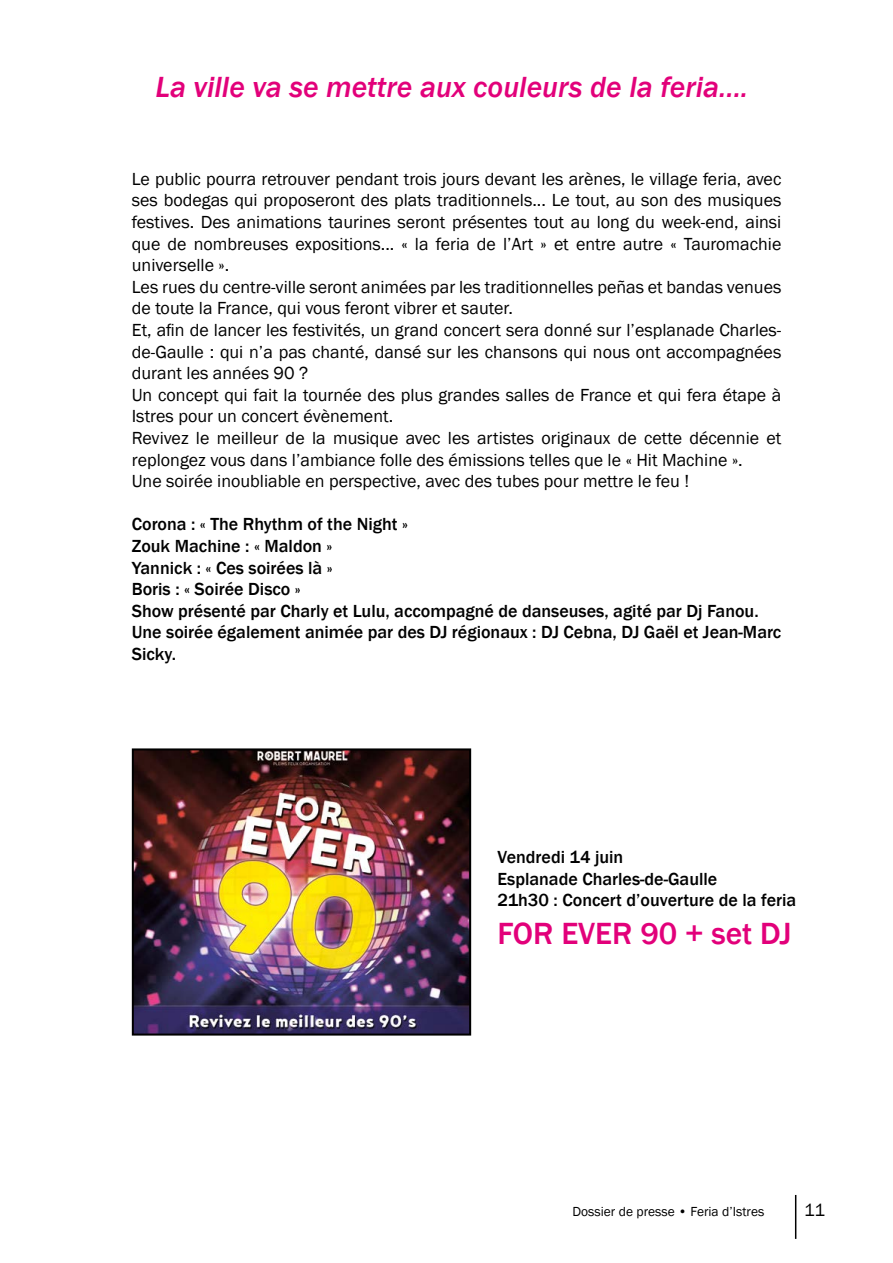
<style>
.page{position:relative;width:893px;height:1263px;background:#fff}
.page>*{position:absolute;margin:0;border:0;box-sizing:border-box;transform-origin:0 0}
.t1{font:500 31.5px "Franklin Gothic";color:#e2007a}
.t2{font:italic 500 30px "Franklin Gothic";color:#e2007a}
.t3{font:18px/21.6px "Franklin Gothic";color:#000}
.t4{font:500 18px/21.6px "Franklin Gothic";color:#000}
.t5{font:13.5px "Franklin Gothic";color:#000}
</style>
<div class="page">
<hr style="left:795px;top:1195px;width:1px;height:44px;background:#000">
<img style="left:135px;top:751px;width:333px;height:281px">
<div style="left:132px;top:748px;width:339px;height:287px;border:2px solid #000"></div>
<h2 class="t2" style="left:155px;top:69px;width:594px">La ville va se mettre aux couleurs de la feria....</h2>
<p class="t3" style="left:132px;top:168px;width:651px">Le public pourra retrouver pendant trois jours devant les arènes, le village feria, avec ses bodegas qui proposeront des plats traditionnels... Le tout, au son des musiques festives. Des animations taurines seront présentes tout au long du week-end, ainsi que de nombreuses expositions... « la feria de l’Art » et entre autre « Tauromachie universelle ».<br>Les rues du centre-ville seront animées par les traditionnelles peñas et bandas venues de toute la France, qui vous feront vibrer et sauter.<br>Et, afin de lancer les festivités, un grand concert sera donné sur l’esplanade Charles&shy;de-Gaulle : qui n’a pas chanté, dansé sur les chansons qui nous ont accompagnées durant les années 90 ?<br>Un concept qui fait la tournée des plus grandes salles de France et qui fera étape à Istres pour un concert évènement.<br>Revivez le meilleur de la musique avec les artistes originaux de cette décennie et replongez vous dans l’ambiance folle des émissions telles que le « Hit Machine ».<br>Une soirée inoubliable en perspective, avec des tubes pour mettre le feu !</p>
<p class="t4" style="left:132px;top:514px;width:651px">Corona : « The Rhythm of the Night »<br>Zouk Machine : « Maldon »<br>Yannick : « Ces soirées là »<br>Boris : « Soirée Disco »<br>Show présenté par Charly et Lulu, accompagné de danseuses, agité par Dj Fanou.<br>Une soirée également animée par des DJ régionaux : DJ Cebna, DJ Gaël et Jean-Marc Sicky.</p>
<p class="t4" style="left:497px;top:846px;width:300px">Vendredi 14 juin<br>Esplanade Charles-de-Gaulle<br>21h30 : Concert d’ouverture de la feria</p>
<h1 class="t1" style="left:497px;top:914px;width:296px">FOR EVER 90 + set DJ</h1>
<p class="t5" style="left:573px;top:1203px;width:193px">Dossier de presse • Feria d’Istres</p>
<p class="t3" style="left:804px;top:1200px;width:22px">11</p>
</div>
